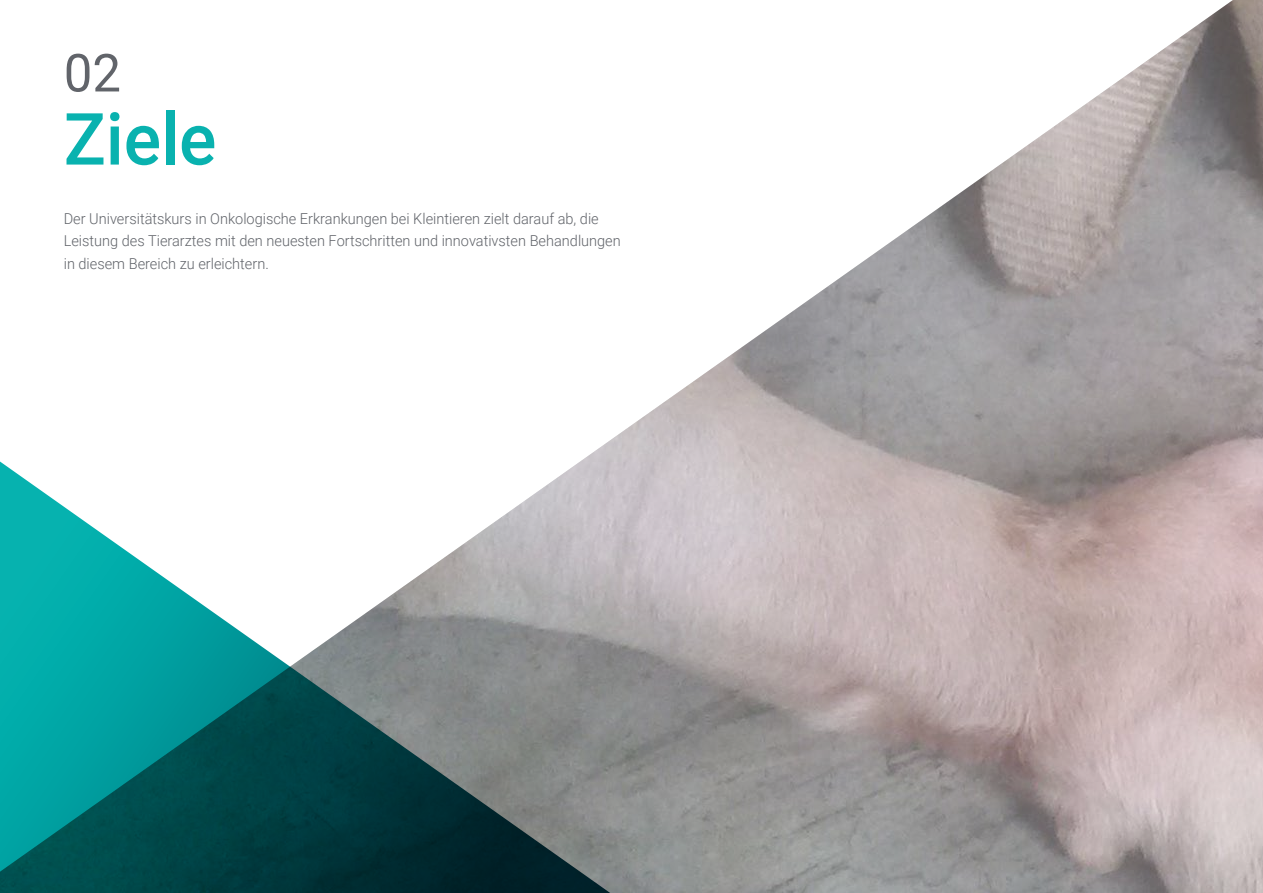
<style>
.page{position:relative;width:1263px;height:893px;background:#fff}
.page>*{position:absolute;margin:0;border:0;box-sizing:border-box;transform-origin:0 0}
.t1{font:500 72px "Roboto";color:#09b2af}
.t2{font:52.5px "Roboto";color:#61646a}
.t3{font:300 15px/22.5px "Roboto";color:#61646a}
</style>
<div class="page">
<img style="left:602px;top:0;width:661px;height:893px">
<svg style="left:0;top:446px;width:640px;height:447px"></svg>
<h2 class="t2" style="left:64px;top:36px;width:59px">02</h2>
<h1 class="t1" style="left:64px;top:89px;width:154px">Ziele</h1>
<p class="t3" style="left:64px;top:207px;width:558px">Der Universitätskurs in Onkologische Erkrankungen bei Kleintieren zielt darauf ab, die<br>Leistung des Tierarztes mit den neuesten Fortschritten und innovativsten Behandlungen in diesem Bereich zu erleichtern.</p>
</div>
